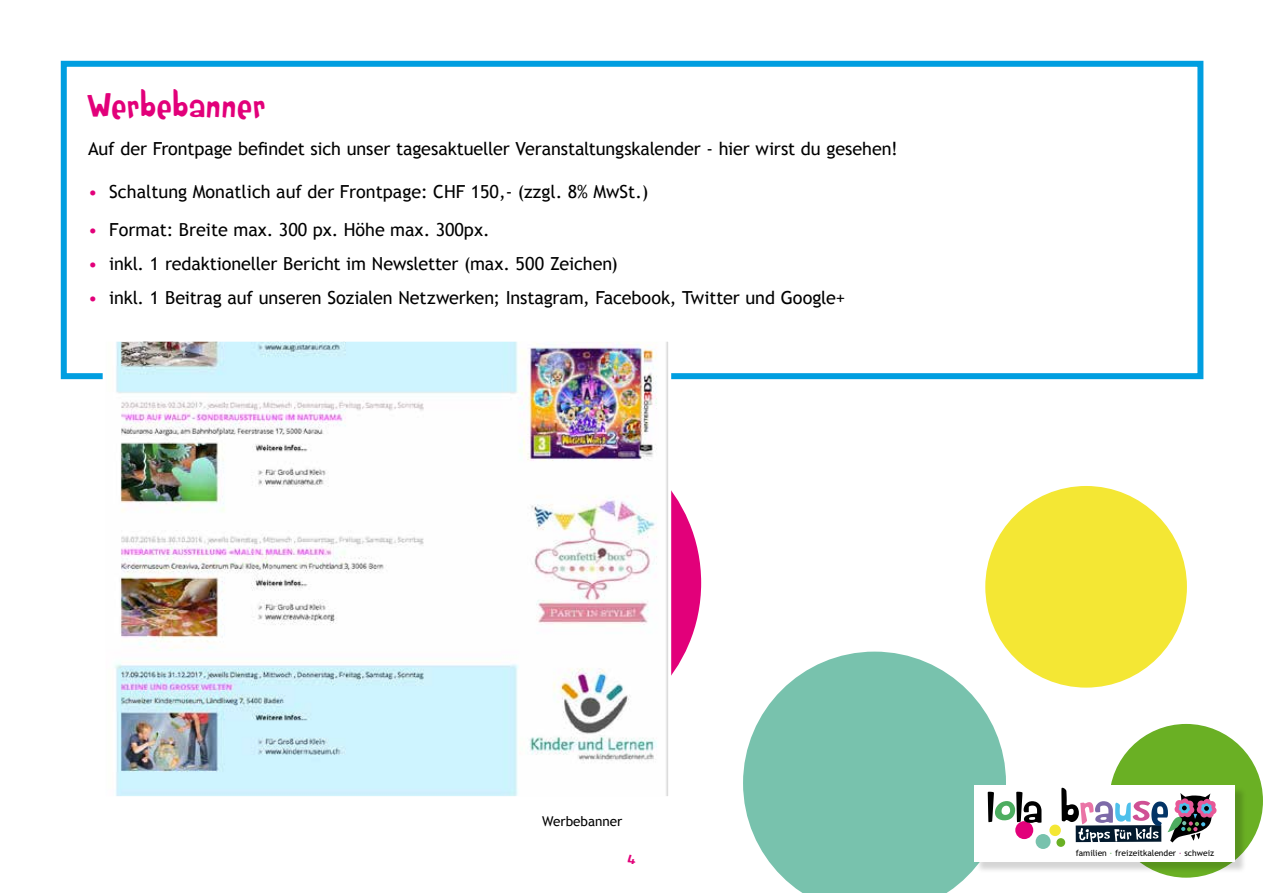
<style>
.page{position:relative;width:1263px;height:893px;background:#fff}
.page>*{position:absolute;margin:0;border:0;box-sizing:border-box;transform-origin:0 0}
.t1{font:37.5px "Rumpelstiltskin";color:#e2007a}
.t2{font:18px "Trebuchet MS";letter-spacing:-.005em;color:#000}
.t3{font:16.5px "Rumpelstiltskin";color:#e2007a}
.t4{font:13.5px "Trebuchet MS";color:#000}
.t5{font:8.55px "Trebuchet MS";color:#000}
.s1{color:#e2007a}
.s2{color:#72b766}
.s3{color:#b25396}
</style>
<div class="page">
<svg style="left:743px;top:652px;width:263px;height:241px;fill:#78c2ad"></svg>
<div style="left:386px;top:425px;width:315px;height:316px;background:#e2007a;border-radius:50%"></div>
<div style="left:985px;top:486px;width:202px;height:202px;background:#f4e734;border-radius:50%"></div>
<div style="left:1109px;top:724px;width:154px;height:154px;background:#6ab024;border-radius:50%"></div>
<div style="left:61px;top:61px;width:1142px;height:318px;border:6px solid #009ee0"></div>
<div style="left:976px;top:787px;width:270px;height:87px;background:#000;opacity:.17"></div>
<div style="left:974px;top:786px;width:261px;height:76px;background:#fff"></div>
<div style="left:1036px;top:834px;width:14px;height:15px;background:#78c2ad;border-radius:50%"></div>
<div style="left:1015px;top:821px;width:18px;height:18px;background:#e2007a;border-radius:50%"></div>
<div style="left:1049px;top:825px;width:12px;height:11px;background:#f4e734;border-radius:50%"></div>
<div style="left:1056px;top:838px;width:9px;height:9px;background:#6ab024;border-radius:50%"></div>
<svg style="left:988px;top:792px;width:53px;height:31px"></svg>
<svg style="left:1061px;top:788px;width:155px;height:58px"></svg>
<img style="left:107px;top:343px;width:560px;height:452px">
<div style="left:103px;top:339px;width:568px;height:460px;border:3px solid #fff"></div>
<h1 class="t1" style="left:88px;top:81px;width:180px">Werbebanner</h1>
<p class="t2" style="left:88px;top:138px;width:811px">Auf der Frontpage befindet sich unser tagesaktueller Veranstaltungskalender - hier wirst du gesehen!</p>
<p class="t2" style="left:88px;top:181px;width:562px"><span class="s1">•</span> Schaltung Monatlich auf der Frontpage: CHF 150,- (zzgl. 8% MwSt.)</p>
<p class="t2" style="left:88px;top:219px;width:403px"><span class="s1">•</span> Format: Breite max. 300 px. Höhe max. 300px.</p>
<p class="t2" style="left:88px;top:253px;width:531px"><span class="s1">•</span> inkl. 1 redaktioneller Bericht im Newsletter (max. 500 Zeichen)</p>
<p class="t2" style="left:88px;top:287px;width:759px"><span class="s1">•</span> inkl. 1 Beitrag auf unseren Sozialen Netzwerken; Instagram, Facebook, Twitter und Google+</p>
<p class="t4" style="left:542px;top:813px;width:82px">Werbebanner</p>
<p class="t3" style="left:627px;top:848px;width:10px">4</p>
<p class="t5" style="left:1076px;top:848px;width:140px">familien <span class="s2">·</span> freizeitkalender <span class="s3">·</span> schweiz</p>
</div>
